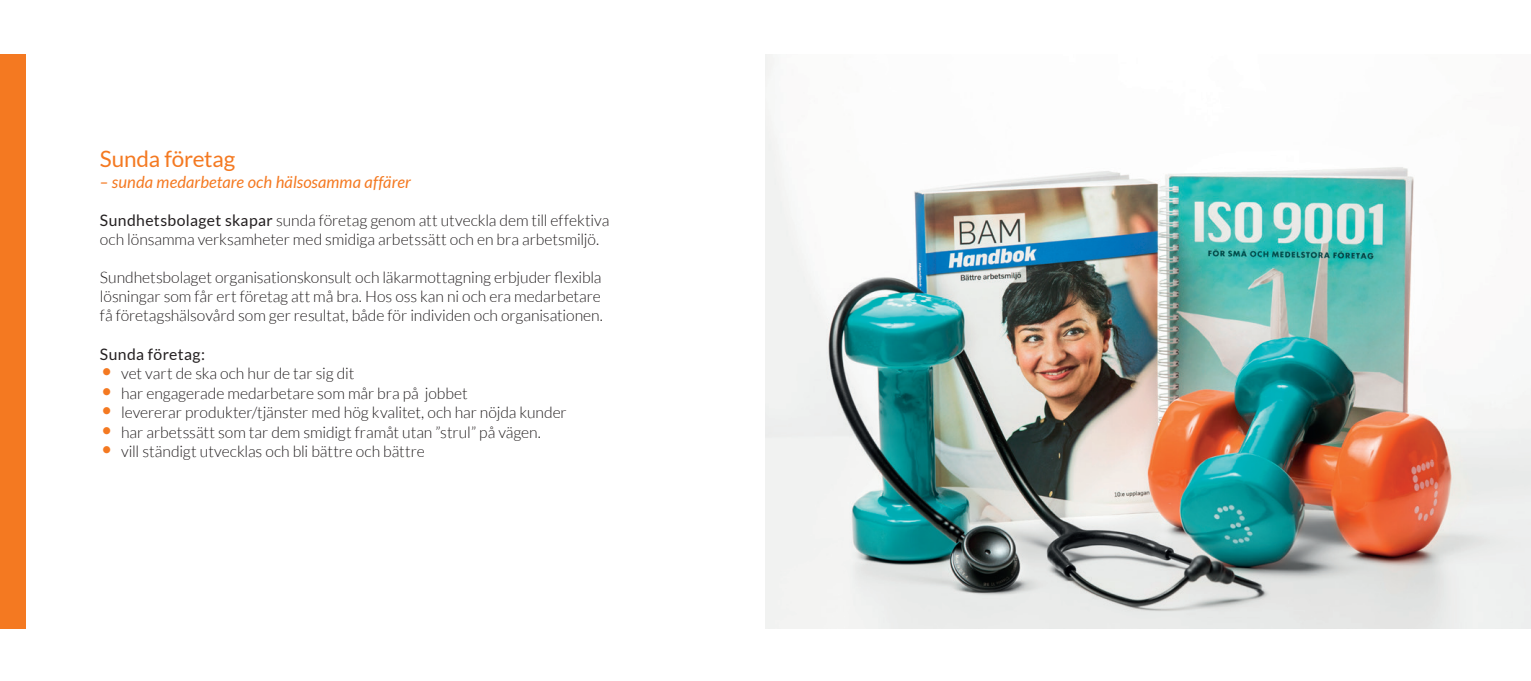
<style>
.page{position:relative;width:1531px;height:681px;background:#fff}
.page>*{position:absolute;margin:0;border:0;box-sizing:border-box;transform-origin:0 0}
.t1{font:22.5px "Lato";letter-spacing:-.01em;color:#f47921}
.t2{font:italic 16.5px "Lato";letter-spacing:.005em;color:#f47921}
.t3{font:300 15.75px/18.9px "Lato";letter-spacing:-.005em;color:#231f20}
.t4{font:15.75px "Lato";letter-spacing:.02em;color:#231f20}
.s1{font-weight:400}
.s2{font-size:24px;color:#f47921}
</style>
<div class="page">
<img style="left:765px;top:54px;width:766px;height:574px">
<div style="left:0;top:54px;width:26px;height:574px;background:#f47921"></div>
<h1 class="t1" style="left:100px;top:146px;width:137px">Sunda företag</h1>
<p class="t2" style="left:100px;top:173px;width:312px">– sunda medarbetare och hälsosamma affärer</p>
<p class="t3" style="left:100px;top:211px;width:511px"><span class="s1">Sundhetsbolaget skapar</span> sunda företag genom att utveckla dem till effektiva och lönsamma verksamheter med smidiga arbetssätt och en bra arbetsmiljö.</p>
<p class="t3" style="left:100px;top:267px;width:505px">Sundhetsbolaget organisationskonsult och läkarmottagning erbjuder flexibla lösningar som får ert företag att må bra. Hos oss kan ni och era medarbetare få företagshälsovård som ger resultat, både för individen och organisationen.</p>
<p class="t4" style="left:100px;top:345px;width:107px">Sunda företag:</p>
<p class="t3" style="left:100px;top:364px;width:256px"><span class="s2">•</span> vet vart de ska och hur de tar sig dit</p>
<p class="t3" style="left:100px;top:383px;width:369px"><span class="s2">•</span> har engagerade medarbetare som mår bra på jobbet</p>
<p class="t3" style="left:100px;top:403px;width:468px"><span class="s2">•</span> levererar produkter/tjänster med hög kvalitet, och har nöjda kunder</p>
<p class="t3" style="left:100px;top:422px;width:443px"><span class="s2">•</span> har arbetssätt som tar dem smidigt framåt utan ”strul” på vägen.</p>
<p class="t3" style="left:100px;top:442px;width:326px"><span class="s2">•</span> vill ständigt utvecklas och bli bättre och bättre</p>
</div>
